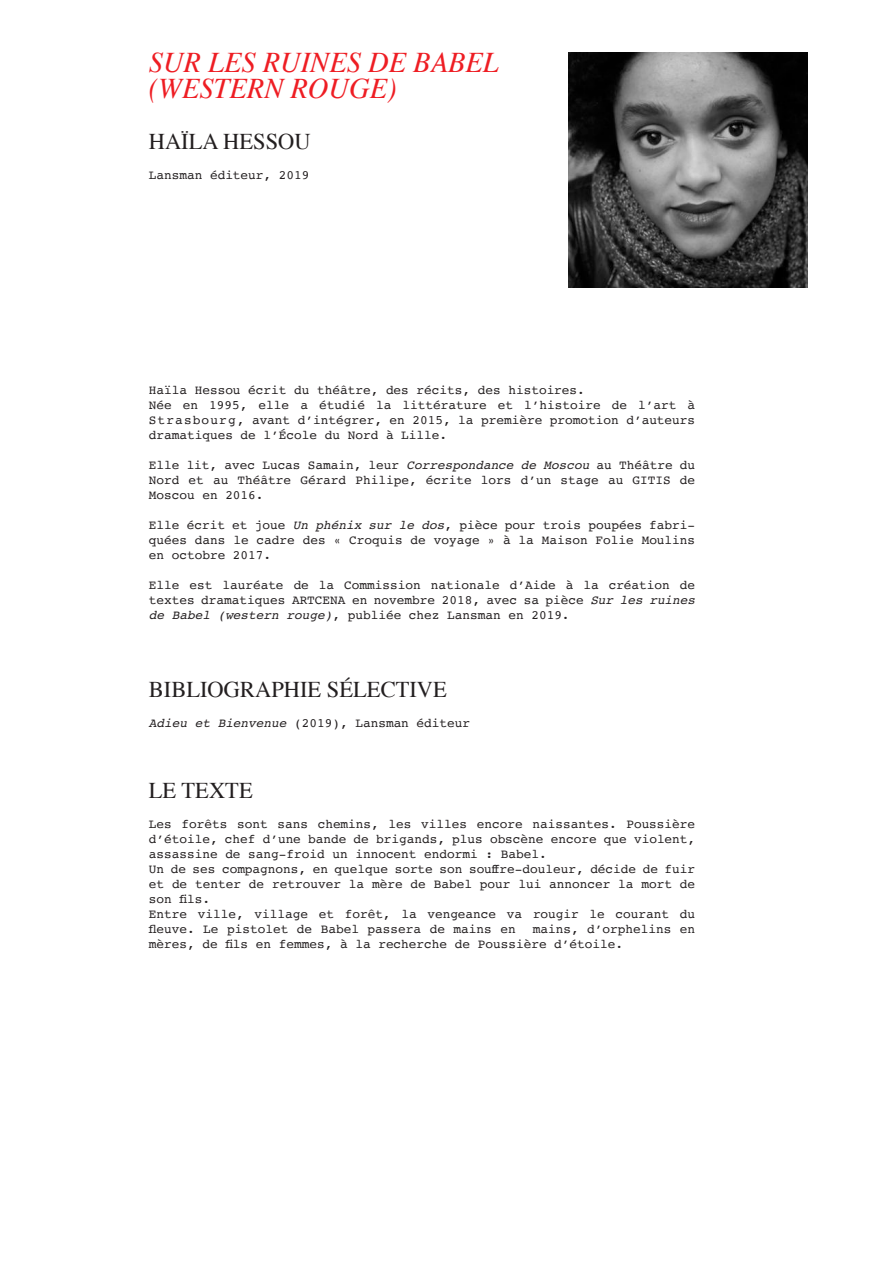
<style>
.page{position:relative;width:893px;height:1263px;background:#fff}
.page>*{position:absolute;margin:0;border:0;box-sizing:border-box;transform-origin:0 0}
.t1{font:italic 28.5px/25.5px "Times";color:#ee1d23}
.t2{font:22.5px "Times";color:#231f20}
.t3{font:12.75px/15px "Courier";color:#231f20}
.s1{font-style:italic}
</style>
<div class="page">
<img style="left:569px;top:52px;width:239px;height:235px">
<h1 class="t1" style="left:149px;top:48px;width:343px">SUR LES RUINES DE BABEL (WESTERN ROUGE)</h1>
<h2 class="t2" style="left:149px;top:120px;width:163px">HAÏLA HESSOU</h2>
<p class="t3" style="left:149px;top:167px;width:162px">Lansman éditeur, 2019</p>
<p class="t3" style="left:149px;top:382px;width:548px">Haïla Hessou écrit du théâtre, des récits, des histoires.<br>Née en 1995, elle a étudié la littérature et l’histoire de l’art à Strasbourg, avant d’intégrer, en 2015, la première promotion d’auteurs dramatiques de l’École du Nord à Lille.</p>
<p class="t3" style="left:149px;top:457px;width:548px;text-align:justify">Elle lit, avec Lucas Samain, leur <span class="s1">Correspondance de Moscou</span> au Théâtre du Nord et au Théâtre Gérard Philipe, écrite lors d’un stage au GITIS de Moscou en 2016.</p>
<p class="t3" style="left:149px;top:517px;width:548px;text-align:justify">Elle écrit et joue <span class="s1">Un phénix sur le dos</span>, pièce pour trois poupées fabri&shy;quées dans le cadre des « Croquis de voyage » à la Maison Folie Moulins en octobre 2017.</p>
<p class="t3" style="left:149px;top:577px;width:548px;text-align:justify">Elle est lauréate de la Commission nationale d’Aide à la création de textes dramatiques ARTCENA en novembre 2018, avec sa pièce <span class="s1">Sur les ruines de Babel (western rouge)</span>, publiée chez Lansman en 2019.</p>
<h2 class="t2" style="left:149px;top:668px;width:299px">BIBLIOGRAPHIE SÉLECTIVE</h2>
<p class="t3" style="left:149px;top:715px;width:323px"><span class="s1">Adieu et Bienvenue</span> (2019), Lansman éditeur</p>
<h2 class="t2" style="left:149px;top:769px;width:105px">LE TEXTE</h2>
<p class="t3" style="left:149px;top:816px;width:548px">Les forêts sont sans chemins, les villes encore naissantes. Poussière d’étoile, chef d’une bande de brigands, plus obscène encore que violent, assassine de sang-froid un innocent endormi : Babel.<br>Un de ses compagnons, en quelque sorte son souffre-douleur, décide de fuir et de tenter de retrouver la mère de Babel pour lui annoncer la mort de son fils.<br>Entre ville, village et forêt, la vengeance va rougir le courant du fleuve. Le pistolet de Babel passera de mains en</p>
<p class="t3" style="left:149px;top:921px;width:548px;text-indent:384px">mains, d’orphelins en mères, de fils en femmes, à la recherche de Poussière d’étoile.</p>
</div>
